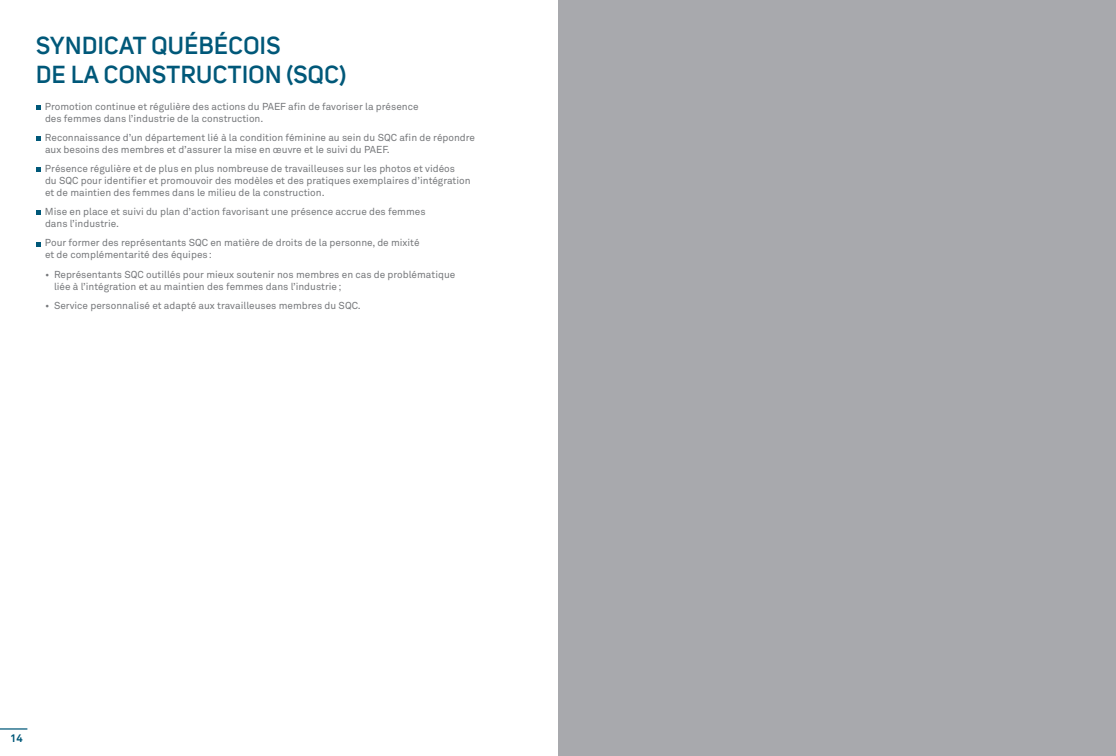
<style>
.page{position:relative;width:1116px;height:756px;background:#fff}
.page>*{position:absolute;margin:0;border:0;box-sizing:border-box;transform-origin:0 0}
.Titre{font:600 24px/29px "Uni Sans";letter-spacing:.02em;color:#005879}
.t1{font:700 11px "Akkurat Pro";color:#005879}
.Puce_1{font:10px/12px "Akkurat Pro";color:#76787b}
.Puce_2{font:10px/12px "Akkurat Pro";color:#76787b}
</style>
<div class="page">
<div style="left:558px;top:0;width:558px;height:756px;background:#a8a9ad"></div>
<hr style="left:0;top:728px;width:27px;height:2px;background:#005879">
<svg style="left:36px;top:105px;width:5px;height:5px"></svg>
<svg style="left:36px;top:136px;width:5px;height:5px"></svg>
<svg style="left:36px;top:167px;width:5px;height:5px"></svg>
<svg style="left:36px;top:211px;width:5px;height:4px"></svg>
<svg style="left:36px;top:242px;width:5px;height:4px"></svg>
<p class="Titre" style="left:36px;top:31px;width:312px">SYNDICAT QUÉBÉCOIS<br>DE LA CONSTRUCTION (SQC)</p>
<p class="Puce_1" style="left:45px;top:100px;width:375px">Promotion continue et régulière des actions du PAEF afin de favoriser la présence des femmes dans l’industrie de la construction.</p>
<p class="Puce_1" style="left:45px;top:131px;width:432px">Reconnaissance d’un département lié à la condition féminine au sein du SQC afin de répondre aux besoins des membres et d’assurer la mise en œuvre et le suivi du PAEF.</p>
<p class="Puce_1" style="left:45px;top:162px;width:427px">Présence régulière et de plus en plus nombreuse de travailleuses sur les photos et vidéos<br>du SQC pour identifier et promouvoir des modèles et des pratiques exemplaires d’intégration et de maintien des femmes dans le milieu de la construction.</p>
<p class="Puce_1" style="left:45px;top:206px;width:382px">Mise en place et suivi du plan d’action favorisant une présence accrue des femmes dans l’industrie.</p>
<p class="Puce_1" style="left:45px;top:237px;width:376px">Pour former des représentants SQC en matière de droits de la personne, de mixité et de complémentarité des équipes:</p>
<p class="Puce_2" style="left:54px;top:268px;width:403px;text-indent:-9px">• Représentants SQC outillés pour mieux soutenir nos membres en cas de problématique liée à l’intégration et au maintien des femmes dans l’industrie;</p>
<p class="Puce_2" style="left:45px;top:299px;width:317px">• Service personnalisé et adapté aux travailleuses membres du SQC.</p>
<p class="t1" style="left:10px;top:731px;width:14px">14</p>
</div>
